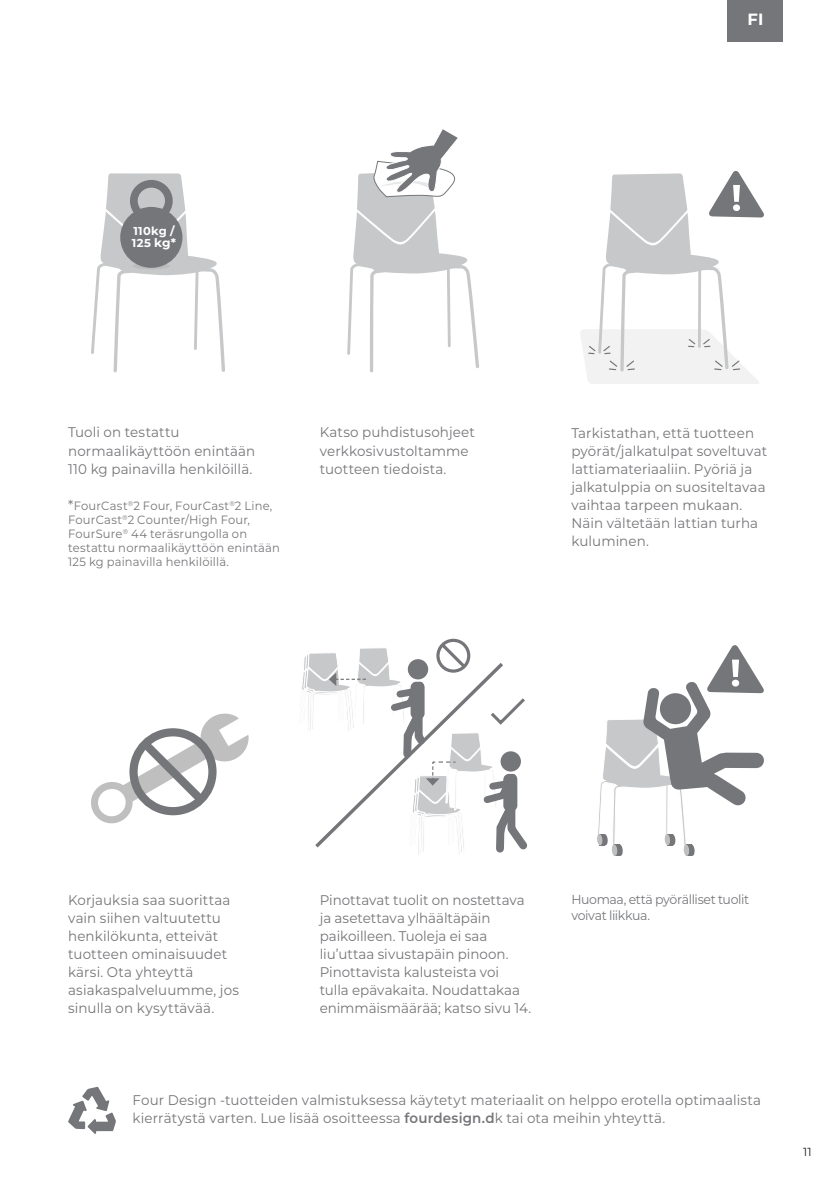
<style>
.page{position:relative;width:840px;height:1191px;background:#fff}
.page>*{position:absolute;margin:0;border:0;box-sizing:border-box;transform-origin:0 0}
.t1{font:700 16.2px "Montserrat";color:#fff}
.t2{font:14px/18px "Montserrat";letter-spacing:.005em;color:#757679;scale:.96 1}
.t3{font:13px/16px "Montserrat";letter-spacing:-.03em;color:#757679;scale:.96 1}
.t4{font:12px/14px "Montserrat";letter-spacing:.015em;color:#757679;scale:.96 1}
.t5{font:11.6px "Montserrat";color:#231f20}
.t6{font:700 11.4px/12px "Montserrat";letter-spacing:.03em;color:#fff}
.s1{font-size:12px}
.s2{font-size:14px}
.s3{font-weight:600}
</style>
<div class="page">
<div style="left:727px;top:0;width:55px;height:41px;background:#757679"></div>
<svg style="left:91px;top:173px;width:134px;height:199px"></svg>
<div style="left:132px;top:263px;width:38px;height:6px;background:#bcbcbe;border-radius:50%"></div>
<div style="left:120px;top:207px;width:62px;height:61px;background:#757679;border-radius:50%"></div>
<div style="left:130px;top:180px;width:43px;height:42px;border:8px solid #757679;border-radius:50%"></div>
<svg style="left:347px;top:129px;width:132px;height:243px"></svg>
<svg style="left:91px;top:713px;width:157px;height:111px"></svg>
<svg style="left:580px;top:171px;width:184px;height:213px"></svg>
<svg style="left:597px;top:645px;width:167px;height:211px"></svg>
<svg style="left:68px;top:1086px;width:48px;height:48px"></svg>
<div style="left:436px;top:639px;width:34px;height:33px;border:3px solid #757679;border-radius:50%"></div>
<svg style="left:302px;top:640px;width:226px;height:214px"></svg>
<p class="t1" style="left:747px;top:8px;width:17px">FI</p>
<p class="t6" style="left:132px;top:225px;width:45px">110kg /<br>125 <span class="s1">kg*</span></p>
<p class="t2" style="left:68px;top:423px;width:196px">Tuoli on testattu normaalikäyttöön enintään<br>110 kg painavilla henkilöillä.</p>
<p class="t4" style="left:68px;top:498px;width:222px"><span class="s2">*</span>FourCast<sup>®</sup>2 Four, FourCast<sup>®</sup>2 Line, FourCast<sup>®</sup>2 Counter/High Four, FourSure<sup>®</sup> 44 teräsrungolla on testattu normaalikäyttöön enintään 125 kg painavilla henkilöillä.</p>
<p class="t2" style="left:319px;top:423px;width:163px">Katso puhdistusohjeet verkkosivustoltamme tuotteen tiedoista.</p>
<p class="t2" style="left:571px;top:423px;width:205px">Tarkistathan, että tuotteen pyörät/jalkatulpat soveltuvat lattiamateriaaliin. Pyöriä ja jalkatulppia on suositeltavaa vaihtaa tarpeen mukaan.<br>Näin vältetään lattian turha kuluminen.</p>
<p class="t2" style="left:68px;top:890px;width:179px">Korjauksia saa suorittaa vain siihen valtuutettu henkilökunta, etteivät tuotteen ominaisuudet kärsi. Ota yhteyttä asiakaspalveluumme, jos sinulla on kysyttävää.</p>
<p class="t2" style="left:319px;top:890px;width:222px">Pinottavat tuolit on nostettava ja asetettava ylhäältäpäin paikoilleen. Tuoleja ei saa liu’uttaa sivustapäin pinoon.<br>Pinottavista kalusteista voi tulla epävakaita. Noudattakaa enimmäismäärää; katso sivu 14.</p>
<p class="t3" style="left:571px;top:890px;width:187px">Huomaa, että pyörälliset tuolit voivat liikkua.</p>
<p class="t2" style="left:132px;top:1090px;width:656px">Four Design -tuotteiden valmistuksessa käytetyt materiaalit on helppo erotella optimaalista kierrätystä varten. Lue lisää osoitteessa <span class="s3">fourdesign.d</span>k tai ota meihin yhteyttä.</p>
<p class="t5" style="left:802px;top:1143px;width:10px">11</p>
</div>
